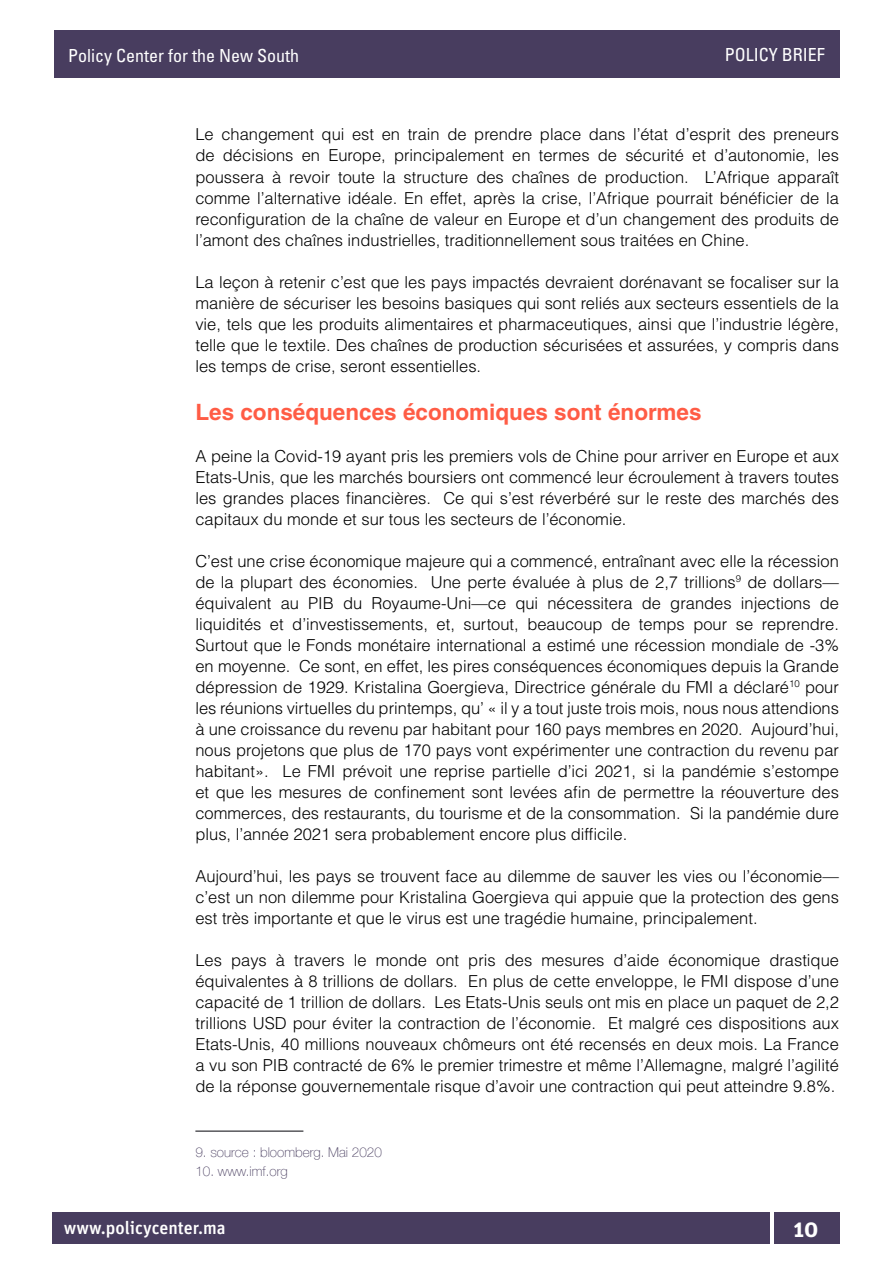
<style>
.page{position:relative;width:893px;height:1263px;background:#fff}
.page>*{position:absolute;margin:0;border:0;box-sizing:border-box;transform-origin:0 0}
.t1{font:700 22.5px "Helvetica LT Std";color:#ff5c45}
.t2{font:700 22.5px "Unit Pro";color:#fff}
.t3{font:condensed 18px "Univers LT Std";color:#fff}
.t4{font:500 18px "Unit Pro";color:#fff}
.t5{font:300 16.5px/21px "Helvetica LT Std";color:#000;text-align:justify}
.t6{font:100 13.5px "Helvetica Neue LT Com";color:#483d5f}
</style>
<div class="page">
<div style="left:52px;top:1212px;width:718px;height:31px;background:#483d5f"></div>
<div style="left:774px;top:1212px;width:65px;height:31px;background:#483d5f"></div>
<div style="left:54px;top:30px;width:785px;height:48px;background:#483d5f"></div>
<hr style="left:195px;top:1130px;width:108px;height:2px;background:#58585c">
<p class="t3" style="left:68px;top:44px;width:232px">Policy Center for the New South</p>
<p class="t3" style="left:725px;top:43px;width:102px">POLICY BRIEF</p>
<p class="t5" style="left:195px;top:124px;width:645px">Le changement qui est en train de prendre place dans l’état d’esprit des preneurs de décisions en Europe, principalement en termes de sécurité et d’autonomie, les poussera à revoir toute la structure des chaînes de production. L’Afrique apparaît comme l’alternative idéale. En effet, après la crise, l’Afrique pourrait bénéficier de la reconfiguration de la chaîne de valeur en Europe et d’un changement des produits de l’amont des chaînes industrielles, traditionnellement sous traitées en Chine.</p>
<p class="t5" style="left:195px;top:271px;width:645px">La leçon à retenir c’est que les pays impactés devraient dorénavant se focaliser sur la manière de sécuriser les besoins basiques qui sont reliés aux secteurs essentiels de la vie, tels que les produits alimentaires et pharmaceutiques, ainsi que l’industrie légère, telle que le textile. Des chaînes de production sécurisées et assurées, y compris dans les temps de crise, seront essentielles.</p>
<h1 class="t1" style="left:195px;top:398px;width:508px">Les conséquences économiques sont énormes</h1>
<p class="t5" style="left:195px;top:445px;width:645px">A peine la Covid-19 ayant pris les premiers vols de Chine pour arriver en Europe et aux Etats-Unis, que les marchés boursiers ont commencé leur écroulement à travers toutes les grandes places financières. Ce qui s’est réverbéré sur le reste des marchés des capitaux du monde et sur tous les secteurs de l’économie.</p>
<p class="t5" style="left:195px;top:550px;width:645px">C’est une crise économique majeure qui a commencé, entraînant avec elle la récession de la plupart des économies. Une perte évaluée à plus de 2,7 trillions<sup>9</sup> de dollars— équivalent au PIB du Royaume-Uni—ce qui nécessitera de grandes injections de liquidités et d’investissements, et, surtout, beaucoup de temps pour se reprendre.<br>Surtout que le Fonds monétaire international a estimé une récession mondiale de -3% en moyenne. Ce sont, en effet, les pires conséquences économiques depuis la Grande dépression de 1929. Kristalina Goergieva, Directrice générale du FMI a déclaré<sup>10</sup> pour les réunions virtuelles du printemps, qu’ « il y a tout juste trois mois, nous nous attendions à une croissance du revenu par habitant pour 160 pays membres en 2020. Aujourd’hui, nous projetons que plus de 170 pays vont expérimenter une contraction du revenu par habitant». Le FMI prévoit une reprise partielle d’ici 2021, si la pandémie s’estompe et que les mesures de confinement sont levées afin de permettre la réouverture des commerces, des restaurants, du tourisme et de la consommation. Si la pandémie dure plus, l’année 2021 sera probablement encore plus difficile.</p>
<p class="t5" style="left:195px;top:865px;width:645px">Aujourd’hui, les pays se trouvent face au dilemme de sauver les vies ou l’économie— c’est un non dilemme pour Kristalina Goergieva qui appuie que la protection des gens est très importante et que le virus est une tragédie humaine, principalement.</p>
<p class="t5" style="left:195px;top:949px;width:645px">Les pays à travers le monde ont pris des mesures d’aide économique drastique équivalentes à 8 trillions de dollars. En plus de cette enveloppe, le FMI dispose d’une capacité de 1 trillion de dollars. Les Etats-Unis seuls ont mis en place un paquet de 2,2 trillions USD pour éviter la contraction de l’économie. Et malgré ces dispositions aux Etats-Unis, 40 millions nouveaux chômeurs ont été recensés en deux mois. La France a vu son PIB contracté de 6% le premier trimestre et même l’Allemagne, malgré l’agilité de la réponse gouvernementale risque d’avoir une contraction qui peut atteindre 9.8%.</p>
<p class="t6" style="left:195px;top:1144px;width:188px">9. source : bloomberg. Mai 2020</p>
<p class="t6" style="left:195px;top:1163px;width:94px">10. www.imf.org</p>
<p class="t4" style="left:64px;top:1216px;width:164px">www.policycenter.ma</p>
<h1 class="t2" style="left:793px;top:1214px;width:26px">10</h1>
</div>
